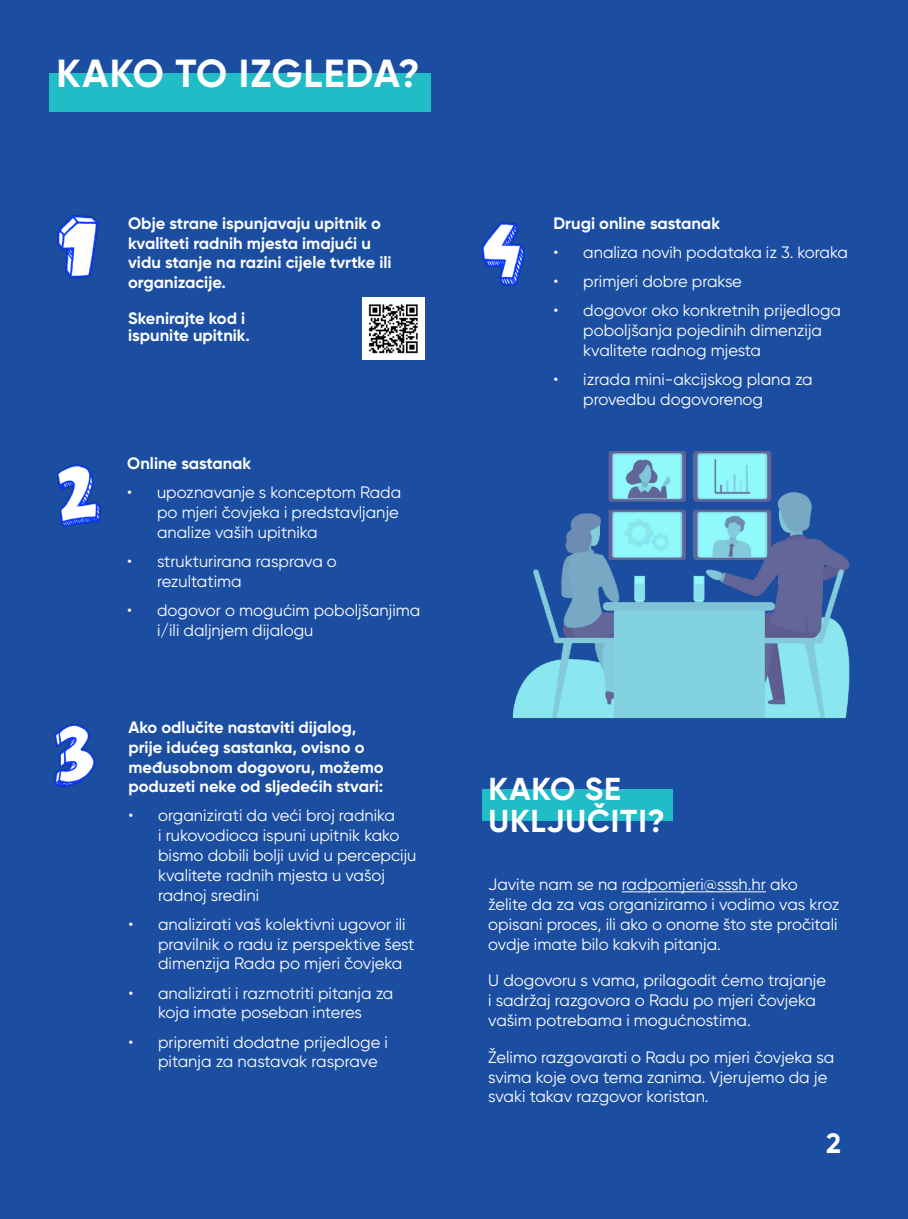
<style>
.page{position:relative;width:908px;height:1219px;background:#fff}
.page>*{position:absolute;margin:0;border:0;box-sizing:border-box;transform-origin:0 0}
.NASLOV_VELIKI{font:700 39.2px "Gilroy";letter-spacing:.03em;color:#fff}
.NASLOV_VELIKI-2{font:700 31.6px/31.6px "Gilroy";letter-spacing:.03em;color:#fff}
.t1{font:700 28px "Gilroy";color:#fff}
.t2{font:16.4px/19.8px "Gilroy";color:#fff}
.t3{font:700 16.4px/19.8px "Gilroy";color:#fff}
</style>
<div class="page">
<div style="left:0;top:0;width:907px;height:1219px;background:#1b4ea1"></div>
<img style="left:362px;top:297px;width:62px;height:62px">
<div style="left:49px;top:73px;width:382px;height:39px;background:#21bdc7"></div>
<img style="left:57px;top:214px;width:42px;height:64px">
<img style="left:481px;top:222px;width:45px;height:64px">
<img style="left:54px;top:724px;width:42px;height:63px">
<img style="left:57px;top:464px;width:44px;height:63px">
<hr style="left:621px;top:891px;width:144px;height:1px;background:#fff">
<div style="left:482px;top:789px;width:190px;height:31px;background:#21bdc7"></div>
<img style="left:512px;top:451px;width:338px;height:268px">
<p class="NASLOV_VELIKI" style="left:56px;top:49px;width:364px">KAKO TO IZGLEDA?</p>
<p class="t3" style="left:128px;top:213px;width:265px">Obje strane ispunjavaju upitnik o kvaliteti radnih mjesta imajući u vidu stanje na razini cijele tvrtke ili organizacije.</p>
<p class="t3" style="left:128px;top:310px;width:123px;line-height:16.4px">Skenirajte kod i ispunite upitnik.</p>
<p class="t3" style="left:127px;top:453px;width:125px">Online sastanak</p>
<p class="t2" style="left:157px;top:482px;width:245px;text-indent:-30px">• upoznavanje s konceptom Rada po mjeri čovjeka i predstavljanje analize vaših upitnika</p>
<p class="t2" style="left:157px;top:551px;width:181px;text-indent:-30px">• strukturirana rasprava o rezultatima</p>
<p class="t2" style="left:157px;top:600px;width:264px;text-indent:-30px">• dogovor o mogućim poboljšanjima i/ili daljnjem dijalogu</p>
<p class="t3" style="left:128px;top:717px;width:256px">Ako odlučite nastaviti dijalog, prije idućeg sastanka, ovisno o međusobnom dogovoru, možemo poduzeti neke od sljedećih stvari:</p>
<p class="t2" style="left:158px;top:806px;width:260px;text-indent:-30px">• organizirati da veći broj radnika<br>i rukovodioca ispuni upitnik kako bismo dobili bolji uvid u percepciju kvalitete radnih mjesta u vašoj radnoj sredini</p>
<p class="t2" style="left:158px;top:914px;width:258px;text-indent:-30px">• analizirati vaš kolektivni ugovor ili pravilnik o radu iz perspektive šest dimenzija Rada po mjeri čovjeka</p>
<p class="t2" style="left:128px;top:983px;width:266px;text-align:center">• analizirati i razmotriti pitanja za koja imate poseban interes</p>
<p class="t2" style="left:158px;top:1032px;width:231px;text-indent:-30px">• pripremiti dodatne prijedloge i pitanja za nastavak rasprave</p>
<p class="t3" style="left:553px;top:213px;width:168px">Drugi online sastanak</p>
<p class="t2" style="left:553px;top:242px;width:296px">• analiza novih podataka iz 3. koraka</p>
<p class="t2" style="left:553px;top:271px;width:190px">• primjeri dobre prakse</p>
<p class="t2" style="left:583px;top:300px;width:259px;text-indent:-30px">• dogovor oko konkretnih prijedloga poboljšanja pojedinih dimenzija kvalitete radnog mjesta</p>
<p class="t2" style="left:583px;top:369px;width:231px;text-indent:-30px">• izrada mini-akcijskog plana za provedbu dogovorenog</p>
<p class="NASLOV_VELIKI-2" style="left:488px;top:773px;width:178px">KAKO SE<br>UKLJUČITI?</p>
<p class="t2" style="left:488px;top:874px;width:352px">Javite nam se na radpomjeri@sssh.hr ako želite da za vas organiziramo i vodimo vas kroz opisani proces, ili ako o onome što ste pročitali ovdje imate bilo kakvih pitanja.</p>
<p class="t2" style="left:488px;top:971px;width:339px">U dogovoru s vama, prilagodit ćemo trajanje i sadržaj razgovora o Radu po mjeri čovjeka vašim potrebama i mogućnostima.</p>
<p class="t2" style="left:488px;top:1047px;width:347px">Želimo razgovarati o Radu po mjeri čovjeka sa svima koje ova tema zanima. Vjerujemo da je svaki takav razgovor koristan.</p>
<p class="t1" style="left:825px;top:1125px;width:16px">2</p>
</div>
